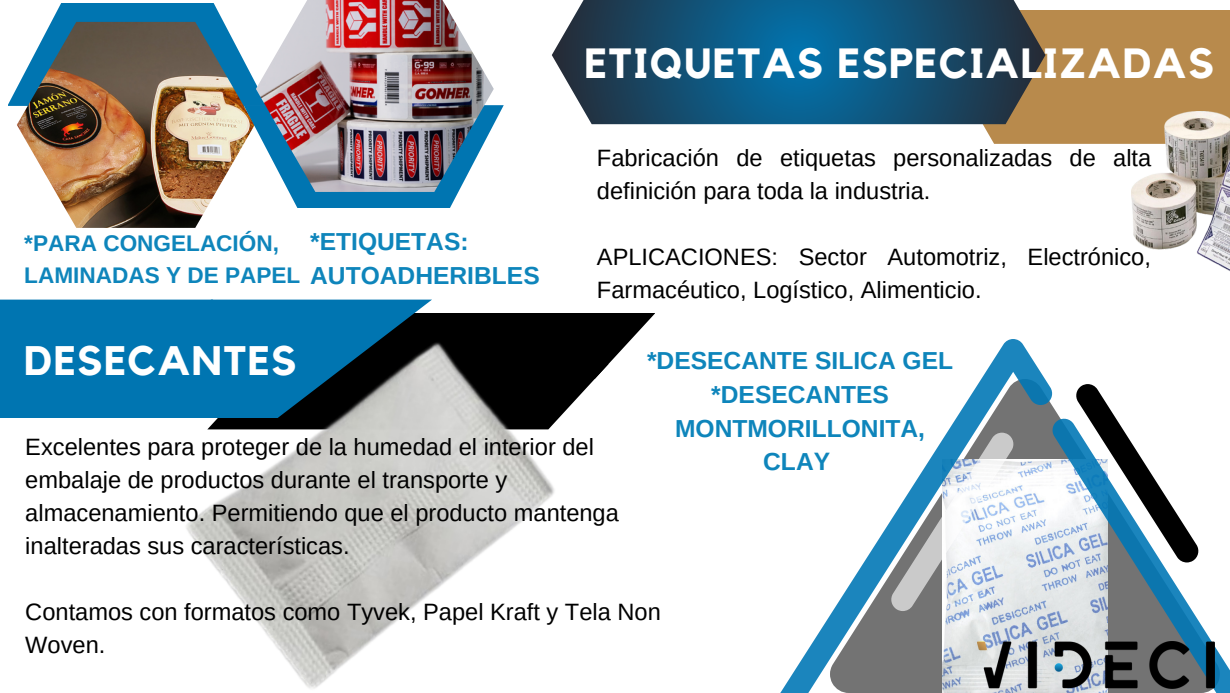
<style>
.page{position:relative;width:1230px;height:693px;background:#fff}
.page>*{position:absolute;margin:0;border:0;box-sizing:border-box;transform-origin:0 0}
.t1{font:700 42.1px "Kollektif";letter-spacing:.035em;color:#fff}
.t2{font:700 41.1px "Kollektif";letter-spacing:.035em;color:#fff}
.t3{font:700 24.6px/33.8px "Arimo";color:#0e85bb;text-align:center}
.t4{font:23.6px/33px "Arimo";color:#000}
.t5{font:700 22.6px "Arimo";color:#0e85bb}
.s1{font-size:24.6px}
</style>
<div class="page">
<div style="left:953px;top:10px;width:277px;height:134px;background:#b88a4c"></div>
<svg style="left:564px;top:0;width:481px;height:124px;background:#1a5778"></svg>
<svg style="left:780px;top:339px;width:450px;height:354px"></svg>
<svg style="left:1075px;top:384px;width:125px;height:178px"></svg>
<svg style="left:890px;top:433px;width:124px;height:178px"></svg>
<img style="left:0;top:34px;width:688px;height:655px">
<img style="left:977px;top:642px;width:237px;height:46px">
<img style="left:17px;top:208px;width:238px;height:20px">
<img style="left:8px;top:3px;width:496px;height:205px">
<img style="left:256px;top:0;width:238px;height:192px">
<img style="left:1131px;top:111px;width:99px;height:160px">
<p class="t1" style="left:585px;top:44px;width:631px">ETIQUETAS ESPECIALIZADAS</p>
<p class="t5" style="left:24px;top:231px;width:256px">*PARA CONGELACIÓN,</p>
<p class="t3" style="left:310px;top:224px;width:160px">*ETIQUETAS:</p>
<p class="t5" style="left:24px;top:262px;width:517px">LAMINADAS Y DE PAPEL <span class="s1">AUTOADHERIBLES</span></p>
<p class="t4" style="left:597px;top:142px;width:556px">Fabricación de etiquetas personalizadas de alta definición para toda la industria.</p>
<p class="t4" style="left:597px;top:241px;width:556px">APLICACIONES: Sector Automotriz, Electrónico,<br>Farmacéutico, Logístico, Alimenticio.</p>
<p class="t2" style="left:24px;top:342px;width:274px">DESECANTES</p>
<p class="t3" style="left:647px;top:344px;width:308px">*DESECANTE SILICA GEL *DESECANTES<br>MONTMORILLONITA,<br>CLAY</p>
<p class="t4" style="left:25px;top:430px;width:595px">Excelentes para proteger de la humedad el interior del embalaje de productos durante el transporte y almacenamiento. Permitiendo que el producto mantenga inalteradas sus características.</p>
<p class="t4" style="left:25px;top:595px;width:637px">Contamos con formatos como Tyvek, Papel Kraft y Tela Non<br>Woven.</p>
</div>
